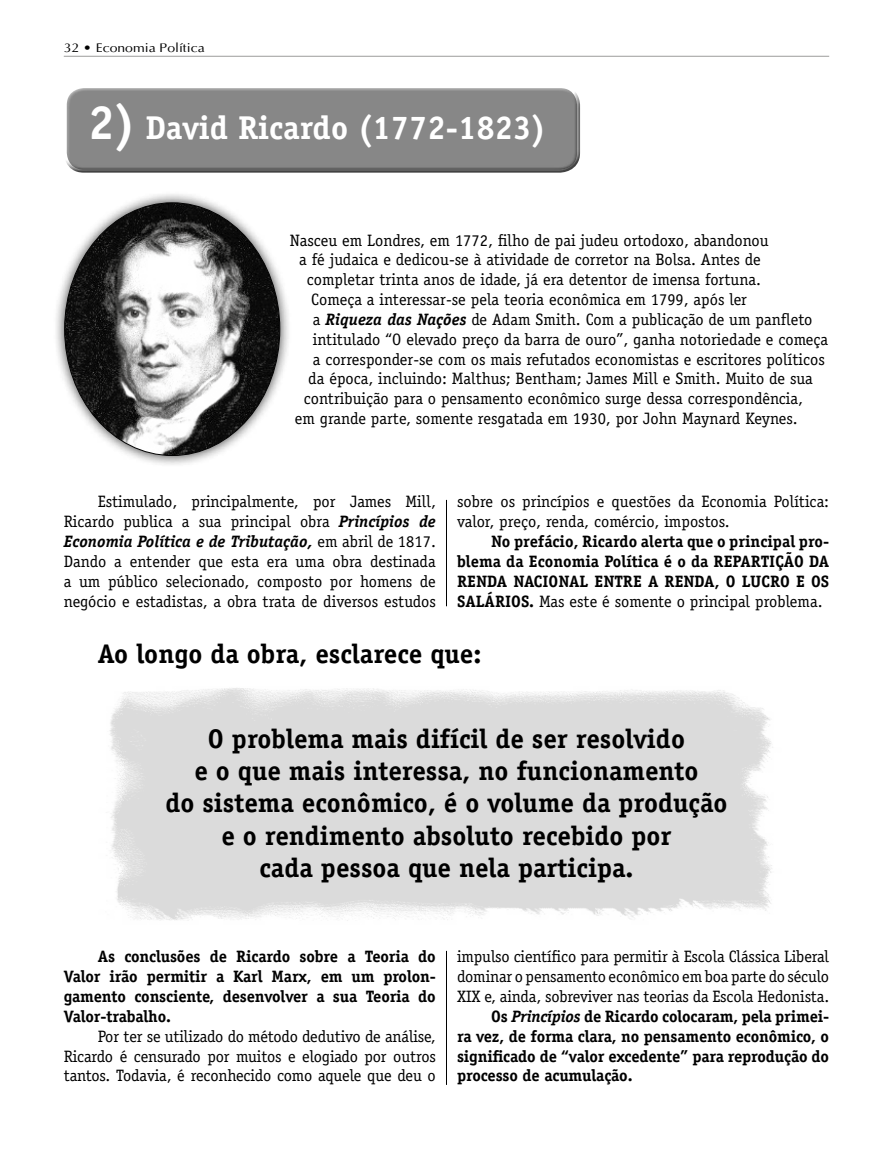
<style>
.page{position:relative;width:893px;height:1170px;background:#fff}
.page>*{position:absolute;margin:0;border:0;box-sizing:border-box;transform-origin:0 0}
.t1{font:700 33px "Officina Serif Std";color:#fff}
.t2{font:700 27px/32.4px "Officina Serif Std";color:#000;text-align:center}
.t3{font:16.5px/19.8px "Officina Serif Std";color:#000;text-align:justify}
.t4{font:700 16.5px/19.8px "Officina Serif Std";letter-spacing:-.01em;color:#000;text-align:justify}
.t5{font:12.75px "Ottawa Plain";color:#000;scale:1.1 1}
.s1{font-size:48px}
.s2{font-weight:700;font-style:italic}
.s3{font-weight:400}
.s4{font-style:italic}
</style>
<div class="page">
<hr style="left:64px;top:56px;width:765px;height:1px;background:#9d9d9c">
<div style="left:63px;top:84px;width:519px;height:82px;background:#fff;opacity:.75"></div>
<div style="left:63px;top:90px;width:519px;height:85px;background:#000;opacity:.75"></div>
<div style="left:53px;top:191px;width:239px;height:276px;background:#000;opacity:.75"></div>
<img style="left:65px;top:203px;width:215px;height:252px">
<img style="left:110px;top:688px;width:663px;height:233px">
<hr style="left:446px;top:500px;width:1px;height:106px;background:#000">
<hr style="left:446px;top:950px;width:1px;height:134px;background:#000">
<p class="t5" style="left:64px;top:40px;width:130px">32 • Economia Política</p>
<h1 class="t1" style="left:88px;top:107px;width:460px"><span class="s1">2)</span> David Ricardo (1772-1823)</h1>
<p class="t3" style="left:290px;top:230px;width:480px">Nasceu em Londres, em 1772, filho de pai judeu ortodoxo, abandonou</p>
<p class="t3" style="left:299px;top:250px;width:463px">a fé judaica e dedicou-se à atividade de corretor na Bolsa. Antes de</p>
<p class="t3" style="left:307px;top:270px;width:456px">completar trinta anos de idade, já era detentor de imensa fortuna.</p>
<p class="t3" style="left:311px;top:289px;width:437px">Começa a interessar-se pela teoria econômica em 1799, após ler</p>
<p class="t3" style="left:313px;top:309px;width:501px">a <span class="s2">Riqueza das Nações</span> de Adam Smith. Com a publicação de um panfleto</p>
<p class="t3" style="left:313px;top:329px;width:517px">intitulado “O elevado preço da barra de ouro”, ganha notoriedade e começa</p>
<p class="t3" style="left:313px;top:349px;width:513px">a corresponder-se com os mais refutados economistas e escritores políticos</p>
<p class="t3" style="left:308px;top:369px;width:506px">da época, incluindo: Malthus; Bentham; James Mill e Smith. Muito de sua</p>
<p class="t3" style="left:304px;top:388px;width:501px">contribuição para o pensamento econômico surge dessa correspondência,</p>
<p class="t3" style="left:295px;top:408px;width:504px">em grande parte, somente resgatada em 1930, por John Maynard Keynes.</p>
<p class="t3" style="left:64px;top:492px;width:374px;text-indent:34px">Estimulado, principalmente, por James Mill, Ricardo publica a sua principal obra <span class="s2">Princípios de Economia Política e de Tributação,</span> em abril de 1817.<br>Dando a entender que esta era uma obra destinada a um público selecionado, composto por homens de negócio e estadistas, a obra trata de diversos estudos</p>
<p class="t3" style="left:457px;top:492px;width:374px">sobre os princípios e questões da Economia Política: valor, preço, renda, comércio, impostos.</p>
<p class="t4" style="left:457px;top:531px;width:374px;text-indent:34px">No prefácio, Ricardo alerta que o principal pro&shy;blema da Economia Política é o da REPARTIÇÃO DA RENDA NACIONAL ENTRE A RENDA, O LUCRO E OS SALÁRIOS. <span class="s3">Mas este é somente o principal problema.</span></p>
<h2 class="t2" style="left:98px;top:637px;width:385px">Ao longo da obra, esclarece que:</h2>
<h2 class="t2" style="left:165px;top:721px;width:564px">O problema mais difícil de ser resolvido<br>e o que mais interessa, no funcionamento<br>do sistema econômico, é o volume da produção e o rendimento absoluto recebido por<br>cada pessoa que nela participa.</h2>
<p class="t4" style="left:64px;top:946px;width:374px;text-indent:34px">As conclusões de Ricardo sobre a Teoria do Valor irão permitir a Karl Marx, em um prolon&shy;gamento consciente, desenvolver a sua Teoria do Valor-trabalho.</p>
<p class="t3" style="left:64px;top:1026px;width:374px;text-indent:34px">Por ter se utilizado do método dedutivo de análise, Ricardo é censurado por muitos e elogiado por outros tantos. Todavia, é reconhecido como aquele que deu o</p>
<p class="t3" style="left:457px;top:946px;width:374px">impulso científico para permitir à Escola Clássica Liberal</p>
<p class="t3" style="left:457px;top:966px;width:374px">dominar o pensamento econômico em boa parte do século</p>
<p class="t3" style="left:457px;top:986px;width:374px">XIX e, ainda, sobreviver nas teorias da Escola Hedonista.</p>
<p class="t4" style="left:491px;top:1006px;width:340px">Os <span class="s4">Princípios</span> de Ricardo colocaram, pela primei-</p>
<p class="t4" style="left:457px;top:1025px;width:374px">ra vez, de forma clara, no pensamento econômico, o</p>
<p class="t4" style="left:457px;top:1045px;width:374px">significado de “valor excedente” para reprodução do</p>
<p class="t4" style="left:457px;top:1065px;width:177px">processo de acumulação.</p>
</div>
